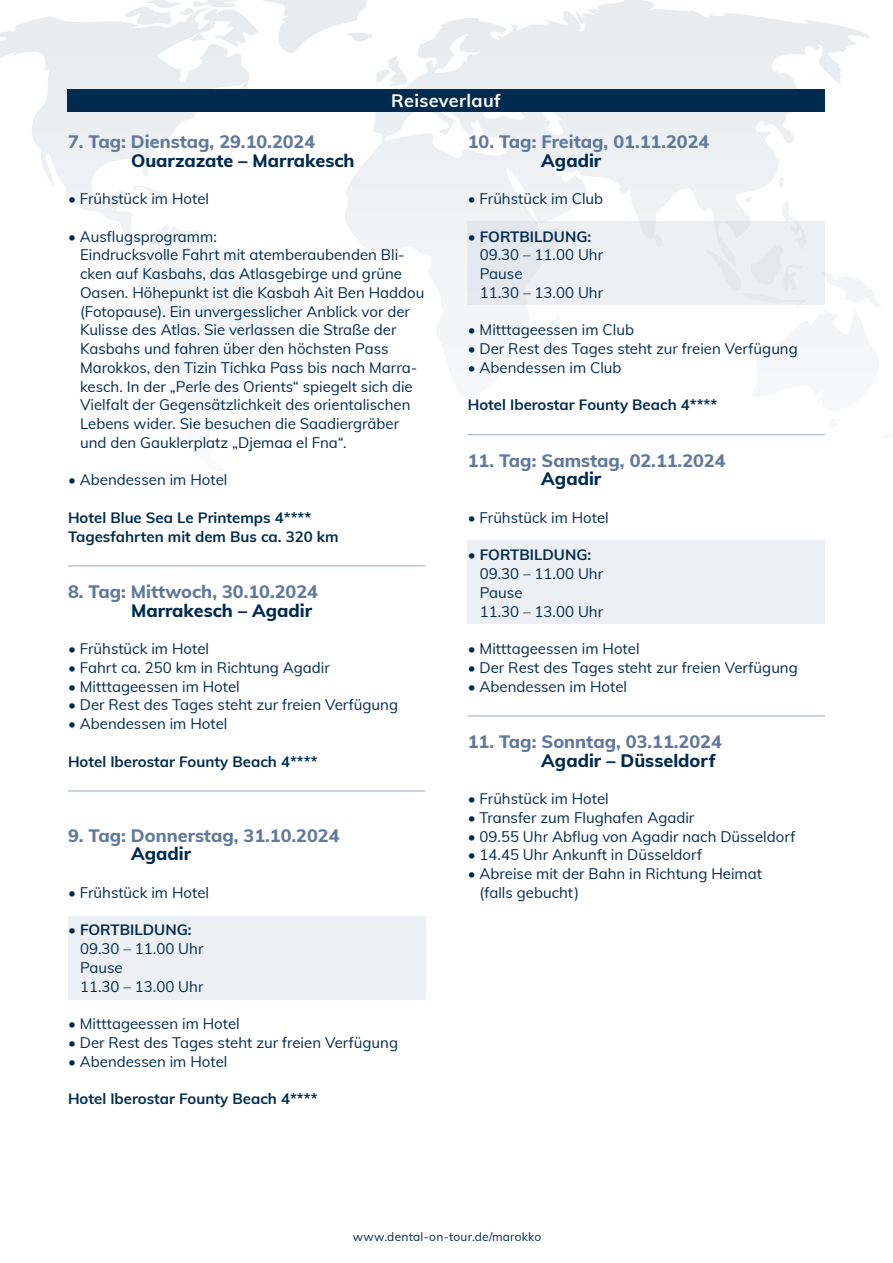
<style>
.page{position:relative;width:893px;height:1263px;background:#fff}
.page>*{position:absolute;margin:0;border:0;box-sizing:border-box;transform-origin:0 0}
.t1{font:800 18px "Muli";color:#61799b}
.t2{font:800 18px "Muli";color:#002b4e}
.t3{font:700 18px "Muli";letter-spacing:.02em;color:#fff}
.t4{font:15px/18.8px "Muli";color:#002b4e}
.t5{font:700 15px/18.8px "Muli";color:#002b4e}
.t6{font:12px "Muli";letter-spacing:.02em;color:#002b4e}
</style>
<div class="page">
<svg style="left:0;top:0;width:881px;height:436px"></svg>
<div style="left:468px;top:540px;width:357px;height:84px;background:#eceff3"></div>
<div style="left:468px;top:221px;width:357px;height:84px;background:#eceff3"></div>
<div style="left:68px;top:916px;width:357px;height:83px;background:#eceff3"></div>
<hr style="left:68px;top:566px;width:357px;height:1px;background:#002b4e">
<hr style="left:68px;top:791px;width:357px;height:1px;background:#002b4e">
<hr style="left:468px;top:434px;width:357px;height:1px;background:#002b4e">
<hr style="left:468px;top:716px;width:357px;height:1px;background:#002b4e">
<div style="left:67px;top:89px;width:758px;height:23px;background:#002b4e"></div>
<p class="t3" style="left:391px;top:88px;width:111px">Reiseverlauf</p>
<p class="t1" style="left:68px;top:128px;width:249px">7. Tag: Dienstag, 29.10.2024</p>
<p class="t2" style="left:131px;top:147px;width:225px">Ouarzazate – Marrakesch</p>
<p class="t4" style="left:68px;top:189px;width:143px">• Frühstück im Hotel</p>
<p class="t4" style="left:80px;top:226px;width:346px;text-indent:-12px">• Ausflugsprogramm:<br>Eindrucksvolle Fahrt mit atemberaubenden Bli&shy;cken auf Kasbahs, das Atlasgebirge und grüne Oasen. Höhepunkt ist die Kasbah Ait Ben Haddou (Fotopause). Ein unvergesslicher Anblick vor der Kulisse des Atlas. Sie verlassen die Straße der Kasbahs und fahren über den höchsten Pass Marokkos, den Tizin Tichka Pass bis nach Marra&shy;kesch. In der „Perle des Orients“ spiegelt sich die Vielfalt der Gegensätzlichkeit des orientalischen Lebens wider. Sie besuchen die Saadiergräber und den Gauklerplatz „Djemaa el Fna“.</p>
<p class="t4" style="left:68px;top:470px;width:161px">• Abendessen im Hotel</p>
<p class="t5" style="left:68px;top:507px;width:272px">Hotel Blue Sea Le Printemps 4****<br>Tagesfahrten mit dem Bus ca. 320 km</p>
<p class="t1" style="left:68px;top:578px;width:251px">8. Tag: Mittwoch, 30.10.2024</p>
<p class="t2" style="left:131px;top:597px;width:183px">Marrakesch – Agadir</p>
<p class="t4" style="left:68px;top:639px;width:143px">• Frühstück im Hotel</p>
<p class="t4" style="left:68px;top:657px;width:263px">• Fahrt ca. 250 km in Richtung Agadir</p>
<p class="t4" style="left:68px;top:676px;width:173px">• Mitttageessen im Hotel</p>
<p class="t4" style="left:68px;top:695px;width:332px">• Der Rest des Tages steht zur freien Verfügung</p>
<p class="t4" style="left:68px;top:714px;width:161px">• Abendessen im Hotel</p>
<p class="t5" style="left:68px;top:751px;width:251px">Hotel Iberostar Founty Beach 4****</p>
<p class="t1" style="left:68px;top:822px;width:273px">9. Tag: Donnerstag, 31.10.2024</p>
<p class="t2" style="left:131px;top:841px;width:62px">Agadir</p>
<p class="t4" style="left:68px;top:882px;width:143px">• Frühstück im Hotel</p>
<p class="t5" style="left:68px;top:920px;width:125px">• FORTBILDUNG:</p>
<p class="t4" style="left:80px;top:939px;width:125px">09.30 – 11.00 Uhr<br>Pause<br>11.30 – 13.00 Uhr</p>
<p class="t4" style="left:68px;top:1014px;width:173px">• Mitttageessen im Hotel</p>
<p class="t4" style="left:68px;top:1032px;width:332px">• Der Rest des Tages steht zur freien Verfügung</p>
<p class="t4" style="left:68px;top:1051px;width:161px">• Abendessen im Hotel</p>
<p class="t5" style="left:68px;top:1088px;width:251px">Hotel Iberostar Founty Beach 4****</p>
<p class="t1" style="left:468px;top:128px;width:243px">10. Tag: Freitag, 01.11.2024</p>
<p class="t2" style="left:541px;top:147px;width:62px">Agadir</p>
<p class="t4" style="left:468px;top:189px;width:137px">• Frühstück im Club</p>
<p class="t5" style="left:468px;top:226px;width:125px">• FORTBILDUNG:</p>
<p class="t4" style="left:480px;top:245px;width:125px">09.30 – 11.00 Uhr<br>Pause<br>11.30 – 13.00 Uhr</p>
<p class="t4" style="left:468px;top:320px;width:168px">• Mitttageessen im Club</p>
<p class="t4" style="left:468px;top:339px;width:332px">• Der Rest des Tages steht zur freien Verfügung</p>
<p class="t4" style="left:468px;top:357px;width:155px">• Abendessen im Club</p>
<p class="t5" style="left:468px;top:395px;width:251px">Hotel Iberostar Founty Beach 4****</p>
<p class="t1" style="left:468px;top:447px;width:259px">11. Tag: Samstag, 02.11.2024</p>
<p class="t2" style="left:541px;top:466px;width:62px">Agadir</p>
<p class="t4" style="left:468px;top:507px;width:143px">• Frühstück im Hotel</p>
<p class="t5" style="left:468px;top:545px;width:125px">• FORTBILDUNG:</p>
<p class="t4" style="left:480px;top:564px;width:125px">09.30 – 11.00 Uhr<br>Pause<br>11.30 – 13.00 Uhr</p>
<p class="t4" style="left:468px;top:639px;width:173px">• Mitttageessen im Hotel</p>
<p class="t4" style="left:468px;top:657px;width:332px">• Der Rest des Tages steht zur freien Verfügung</p>
<p class="t4" style="left:468px;top:676px;width:161px">• Abendessen im Hotel</p>
<p class="t1" style="left:468px;top:728px;width:256px">11. Tag: Sonntag, 03.11.2024</p>
<p class="t2" style="left:541px;top:747px;width:176px">Agadir – Düsseldorf</p>
<p class="t4" style="left:468px;top:789px;width:143px">• Frühstück im Hotel</p>
<p class="t4" style="left:468px;top:807px;width:228px">• Transfer zum Flughafen Agadir</p>
<p class="t4" style="left:468px;top:826px;width:329px">• 09.55 Uhr Abflug von Agadir nach Düsseldorf</p>
<p class="t4" style="left:468px;top:845px;width:236px">• 14.45 Uhr Ankunft in Düsseldorf</p>
<p class="t4" style="left:480px;top:864px;width:284px;text-indent:-12px">• Abreise mit der Bahn in Richtung Heimat (falls gebucht)</p>
<p class="t6" style="left:353px;top:1228px;width:190px">www.dental-on-tour.de/marokko</p>
</div>
